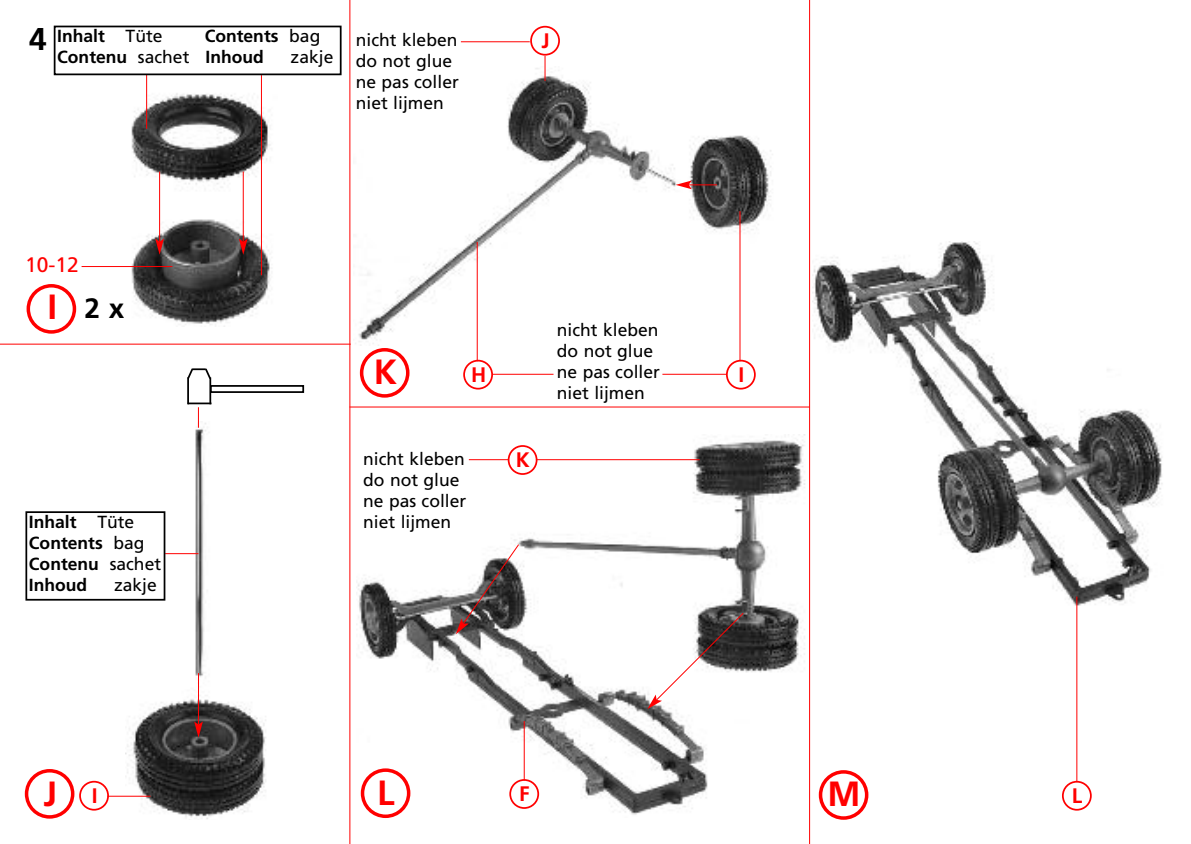
<style>
.page{position:relative;width:1191px;height:844px;background:#fff}
.page>*{position:absolute;margin:0;border:0;box-sizing:border-box;transform-origin:0 0}
.t1{font:700 35px "Frutiger";color:#f00}
.t2{font:700 31.5px "Frutiger";color:#000}
.t3{font:700 28px "Frutiger";color:#000}
.t4{font:700 21px "Frutiger";color:#f00}
.t5{font:21px "Frutiger";color:#f00}
.t6{font:17.5px/21px "Frutiger";color:#000}
.t7{font:700 17.5px/21px "Frutiger";color:#000}
.s1{font-weight:400}
</style>
<div class="page">
<hr style="left:809px;top:0;width:1px;height:843px;background:#f00">
<hr style="left:349px;top:0;width:1px;height:843px;background:#f00">
<hr style="left:349px;top:406px;width:461px;height:1px;background:#f00">
<hr style="left:0;top:343px;width:351px;height:1px;background:#f00">
<img style="left:131px;top:80px;width:140px;height:246px">
<img style="left:125px;top:421px;width:141px;height:398px">
<img style="left:355px;top:79px;width:416px;height:266px">
<hr style="left:739px;top:211px;width:1px;height:150px;background:#f00">
<hr style="left:159px;top:171px;width:1px;height:70px;background:#f00">
<svg style="left:155px;top:238px;width:9px;height:17px"></svg>
<hr style="left:243px;top:171px;width:1px;height:70px;background:#f00">
<svg style="left:239px;top:238px;width:9px;height:17px"></svg>
<hr style="left:198px;top:673px;width:1px;height:51px;background:#f00">
<svg style="left:194px;top:721px;width:9px;height:16px"></svg>
<svg style="left:675px;top:180px;width:42px;height:9px"></svg>
<svg style="left:726px;top:359px;width:29px;height:30px"></svg>
<hr style="left:477px;top:242px;width:1px;height:119px;background:#f00">
<hr style="left:461px;top:41px;width:69px;height:1px;background:#f00">
<hr style="left:662px;top:374px;width:64px;height:1px;background:#f00">
<hr style="left:492px;top:374px;width:61px;height:1px;background:#f00">
<svg style="left:463px;top:359px;width:30px;height:30px"></svg>
<svg style="left:530px;top:26px;width:30px;height:55px"></svg>
<svg style="left:27px;top:284px;width:49px;height:49px"></svg>
<svg style="left:25px;top:769px;width:84px;height:49px"></svg>
<svg style="left:360px;top:348px;width:49px;height:49px"></svg>
<hr style="left:261px;top:75px;width:1px;height:200px;background:#f00">
<hr style="left:146px;top:74px;width:1px;height:55px;background:#f00">
<hr style="left:107px;top:795px;width:43px;height:1px;background:#f00">
<hr style="left:165px;top:553px;width:33px;height:1px;background:#f00">
<svg style="left:198px;top:407px;width:1px;height:20px"></svg>
<hr style="left:82px;top:266px;width:90px;height:1px;background:#f00">
<hr style="left:188px;top:402px;width:23px;height:2px;background:#000">
<hr style="left:187px;top:377px;width:2px;height:27px;background:#000">
<hr style="left:209px;top:377px;width:2px;height:27px;background:#000">
<svg style="left:187px;top:368px;width:25px;height:13px"></svg>
<div style="left:210px;top:385px;width:94px;height:8px;border:2px solid #000"></div>
<div style="left:25px;top:511px;width:140px;height:89px;border:2px solid #000"></div>
<div style="left:54px;top:26px;width:287px;height:49px;border:2px solid #000"></div>
<img style="left:358px;top:434px;width:447px;height:381px">
<img style="left:812px;top:241px;width:351px;height:372px">
<hr style="left:524px;top:720px;width:1px;height:60px;background:#f00">
<svg style="left:456px;top:543px;width:64px;height:91px"></svg>
<svg style="left:647px;top:612px;width:97px;height:97px"></svg>
<svg style="left:508px;top:445px;width:29px;height:30px"></svg>
<hr style="left:469px;top:459px;width:39px;height:1px;background:#f00">
<hr style="left:536px;top:459px;width:163px;height:1px;background:#f00">
<svg style="left:361px;top:768px;width:49px;height:49px"></svg>
<svg style="left:818px;top:770px;width:50px;height:49px"></svg>
<svg style="left:509px;top:778px;width:30px;height:30px"></svg>
<hr style="left:1076px;top:596px;width:1px;height:185px;background:#f00">
<svg style="left:1062px;top:780px;width:29px;height:30px"></svg>
<h2 class="t2" style="left:29px;top:27px;width:19px">4</h2>
<p class="t7" style="left:57px;top:27px;width:265px;text-indent:147px">Contents <span class="s1">bag<br></span>Contenu <span class="s1">sachet</span> Inhoud</p>
<p class="t7" style="left:57px;top:27px;width:107px">Inhalt <span class="s1">Tüte</span></p>
<p class="t6" style="left:291px;top:48px;width:44px">zakje</p>
<p class="t6" style="left:356px;top:31px;width:105px">nicht kleben do not glue ne pas coller niet lijmen</p>
<p class="t4" style="left:541px;top:33px;width:10px">J</p>
<p class="t5" style="left:25px;top:257px;width:55px">10-12</p>
<h1 class="t1" style="left:47px;top:293px;width:11px">I</h1>
<h3 class="t3" style="left:85px;top:296px;width:41px">2 x</h3>
<p class="t7" style="left:29px;top:512px;width:134px">Inhalt <span class="s1">Tüte<br></span>Contents <span class="s1">bag<br></span>Contenu <span class="s1">sachet<br></span>Inhoud</p>
<p class="t6" style="left:114px;top:575px;width:44px">zakje</p>
<h1 class="t1" style="left:374px;top:357px;width:25px">K</h1>
<p class="t6" style="left:557px;top:321px;width:105px">nicht kleben do not glue ne pas coller niet lijmen</p>
<p class="t4" style="left:471px;top:366px;width:17px">H</p>
<p class="t4" style="left:738px;top:366px;width:7px">I</p>
<p class="t6" style="left:363px;top:450px;width:105px">nicht kleben do not glue ne pas coller niet lijmen</p>
<p class="t4" style="left:516px;top:451px;width:16px">K</p>
<h1 class="t1" style="left:44px;top:779px;width:15px">J</h1>
<p class="t4" style="left:92px;top:787px;width:7px">I</p>
<h1 class="t1" style="left:377px;top:778px;width:19px">L</h1>
<p class="t4" style="left:519px;top:784px;width:12px">F</p>
<h1 class="t1" style="left:827px;top:779px;width:35px">M</h1>
<p class="t4" style="left:1071px;top:786px;width:12px">L</p>
</div>
